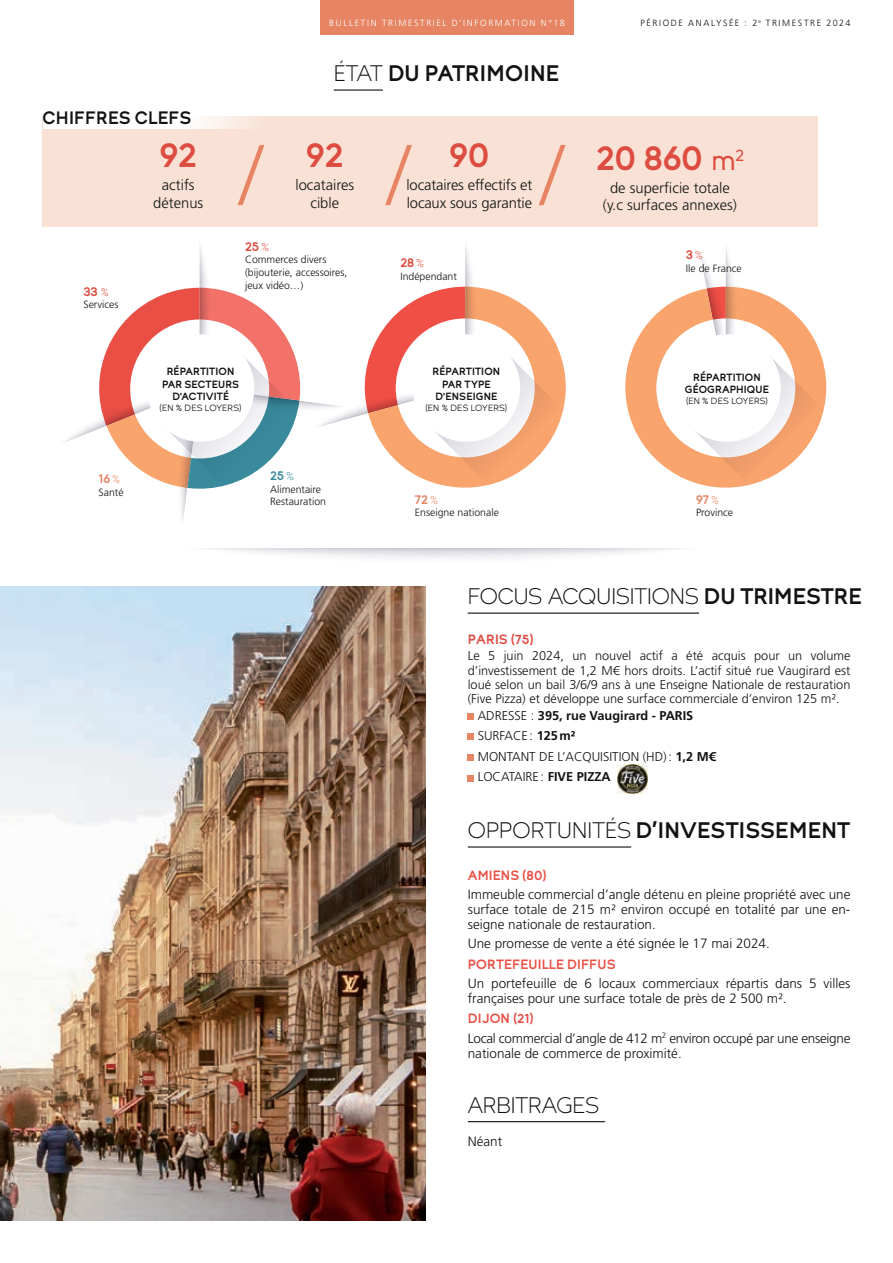
<style>
.page{position:relative;width:893px;height:1263px;background:#fff}
.page>*{position:absolute;margin:0;border:0;box-sizing:border-box;transform-origin:0 0}
.t1{font:700 34.8px "VVE Giallo";letter-spacing:-.005em;color:#dd4c40}
.t2{font:700 22.5px "VVE Giallo";letter-spacing:.01em;color:#111211}
.t3{font:300 22.5px "VVE Giallo";letter-spacing:-.005em;color:#111211}
.t4{font:700 18px "VVE Giallo";letter-spacing:.01em;color:#111211}
.t5{font:300 14.85px/17.7px "Frutiger LT Std";color:#111211;text-align:center}
.t6{font:300 13.5px/15px "Frutiger LT Std";color:#111211;text-align:justify}
.t7{font:300 13.5px/15px "Frutiger LT Std";letter-spacing:-.02em;color:#111211}
.t8{font:700 13.5px "VVE Giallo";letter-spacing:.01em;color:#e94f45}
.t9{font:700 13.5px "VVE Giallo";letter-spacing:.01em;color:#dd4c40}
.t10{font:700 12.9px "VVE Giallo";color:#dd4c40}
.t11{font:700 12.9px "VVE Giallo";color:#e68463}
.t12{font:700 12.9px "VVE Giallo";color:#398b9c}
.t13{font:300 12.75px/14.2px "Frutiger LT Std";color:#111211;text-align:justify}
.t14{font:300 10.5px/12.6px "Frutiger LT Std";color:#111211}
.t15{font:700 10.5px/12.6px "VVE Giallo";letter-spacing:.005em;color:#111211;text-align:center}
.t16{font:9px "VVE Giallo";letter-spacing:.02em;color:#111211}
.t17{font:300 9px "Frutiger LT Std";letter-spacing:.18em;color:#fff}
.t18{font:300 9px "Frutiger LT Std";letter-spacing:.175em;color:#111211}
.s1{font-weight:300;font-size:11.25px}
.s2{font-weight:300}
.s3{font-weight:400;font-size:27.75px}
.s4{font-weight:700}
</style>
<div class="page">
<div style="left:43px;top:116px;width:775px;height:111px;background:#f9e2d5"></div>
<svg style="left:238px;top:145px;width:26px;height:60px"></svg>
<svg style="left:385px;top:145px;width:27px;height:60px"></svg>
<svg style="left:539px;top:145px;width:27px;height:60px"></svg>
<hr style="left:334px;top:89px;width:49px;height:2px;background:#111211">
<div style="left:43px;top:104px;width:221px;height:25px;background:#fff"></div>
<div style="left:320px;top:0;width:253px;height:34px;background:#e68463"></div>
<svg style="left:63px;top:245px;width:503px;height:277px"></svg>
<div style="left:413px;top:334px;width:107px;height:108px;background:#fff;border-radius:50%"></div>
<div style="left:147px;top:334px;width:107px;height:108px;background:#fff;border-radius:50%"></div>
<svg style="left:625px;top:248px;width:201px;height:240px"></svg>
<div style="left:673px;top:334px;width:108px;height:108px;background:#fff;border-radius:50%"></div>
<img style="left:0;top:587px;width:425px;height:633px">
<hr style="left:468px;top:846px;width:163px;height:1px;background:#111211">
<hr style="left:468px;top:1121px;width:137px;height:1px;background:#111211">
<hr style="left:468px;top:612px;width:231px;height:2px;background:#111211">
<svg style="left:468px;top:713px;width:6px;height:6px"></svg>
<svg style="left:468px;top:734px;width:6px;height:6px"></svg>
<div style="left:468px;top:754px;width:6px;height:7px;background:#e68463"></div>
<svg style="left:468px;top:775px;width:6px;height:6px"></svg>
<img style="left:618px;top:764px;width:29px;height:29px">
<p class="t17" style="left:329px;top:18px;width:237px">BULLETIN TRIMESTRIEL D’INFORMATION N°18</p>
<h3 class="t4" style="left:43px;top:105px;width:150px">CHIFFRES CLEFS</h3>
<h1 class="t1" style="left:160px;top:131px;width:38px">92</h1>
<p class="t5" style="left:153px;top:176px;width:52px">actifs détenus</p>
<p class="t10" style="left:83px;top:282px;width:27px">33 <span class="s1">%</span></p>
<p class="t14" style="left:83px;top:299px;width:36px">Services</p>
<h2 class="t2" style="left:334px;top:58px;width:227px"><span class="s2">ÉTAT</span> DU PATRIMOINE</h2>
<h1 class="t1" style="left:306px;top:131px;width:38px">92</h1>
<p class="t5" style="left:295px;top:176px;width:60px">locataires cible</p>
<p class="t10" style="left:245px;top:237px;width:26px">25<span class="s1">%</span></p>
<p class="t14" style="left:245px;top:254px;width:104px">Commerces divers (bijouterie, accessoires, jeux vidéo…)</p>
<h1 class="t1" style="left:449px;top:131px;width:41px">90</h1>
<p class="t5" style="left:406px;top:176px;width:127px;text-align:left">locataires effectifs et locaux sous garantie</p>
<p class="t10" style="left:400px;top:254px;width:25px">28<span class="s1">%</span></p>
<p class="t14" style="left:400px;top:270px;width:58px">Indépendant</p>
<p class="t11" style="left:99px;top:470px;width:23px">16<span class="s1">%</span></p>
<p class="t14" style="left:99px;top:486px;width:27px">Santé</p>
<p class="t15" style="left:162px;top:364px;width:79px">RÉPARTITION<br>PAR SECTEURS<br>D'ACTIVITÉ</p>
<p class="t16" style="left:160px;top:402px;width:83px">(EN % DES LOYERS)</p>
<p class="t12" style="left:270px;top:467px;width:26px">25<span class="s1">%</span></p>
<p class="t14" style="left:270px;top:483px;width:58px">Alimentaire<br>Restauration</p>
<p class="t15" style="left:433px;top:364px;width:69px">RÉPARTITION<br>PAR TYPE<br>D'ENSEIGNE</p>
<p class="t16" style="left:425px;top:402px;width:83px">(EN % DES LOYERS)</p>
<p class="t11" style="left:415px;top:490px;width:25px">72<span class="s1">%</span></p>
<p class="t14" style="left:415px;top:507px;width:86px">Enseigne nationale</p>
<p class="t18" style="left:640px;top:18px;width:211px">PÉRIODE ANALYSÉE : 2<sup>e</sup> TRIMESTRE 2024</p>
<h1 class="t1" style="left:596px;top:134px;width:149px">20 860 <span class="s3">m</span><sup>2</sup></h1>
<p class="t5" style="left:603px;top:179px;width:136px">de superficie totale (y.c surfaces annexes)</p>
<p class="t10" style="left:686px;top:246px;width:19px">3<span class="s1">%</span></p>
<p class="t14" style="left:686px;top:262px;width:57px">Ile de France</p>
<p class="t15" style="left:685px;top:370px;width:86px">RÉPARTITION<br>GÉOGRAPHIQUE</p>
<p class="t16" style="left:686px;top:395px;width:83px">(EN % DES LOYERS)</p>
<p class="t11" style="left:696px;top:490px;width:25px">97<span class="s1">%</span></p>
<p class="t14" style="left:696px;top:507px;width:39px">Province</p>
<h2 class="t3" style="left:468px;top:581px;width:395px">FOCUS ACQUISITIONS <span class="s4">DU TRIMESTRE</span></h2>
<p class="t9" style="left:468px;top:630px;width:68px">PARIS (75)</p>
<p class="t13" style="left:468px;top:649px;width:384px">Le 5 juin 2024, un nouvel actif a été acquis pour un volume d’investissement de 1,2 M€ hors droits. L’actif situé rue Vaugirard est loué selon un bail 3/6/9 ans à une Enseigne Nationale de restauration (Five Pizza) et développe une surface commerciale d’environ 125 m².</p>
<p class="t13" style="left:478px;top:705px;width:240px;line-height:20.7px;text-align:left">ADRESSE : <span class="s4">395, rue Vaugirard - PARIS<br></span>SURFACE: <span class="s4">125m²<br></span>MONTANT DE L’ACQUISITION (HD): <span class="s4">1,2 M€<br></span>LOCATAIRE : <span class="s4">FIVE PIZZA</span></p>
<h2 class="t2" style="left:468px;top:814px;width:384px"><span class="s2">OPPORTUNITÉS</span> D’INVESTISSEMENT</h2>
<p class="t8" style="left:468px;top:866px;width:80px">AMIENS (80)</p>
<p class="t6" style="left:468px;top:887px;width:384px">Immeuble commercial d’angle détenu en pleine propriété avec une surface totale de 215 m² environ occupé en totalité par une en&shy;seigne nationale de restauration.</p>
<p class="t6" style="left:468px;top:936px;width:304px">Une promesse de vente a été signée le 17 mai 2024.</p>
<p class="t8" style="left:468px;top:954px;width:149px">PORTEFEUILLE DIFFUS</p>
<p class="t6" style="left:468px;top:976px;width:384px">Un portefeuille de 6 locaux commerciaux répartis dans 5 villes françaises pour une surface totale de près de 2 500 m².</p>
<p class="t8" style="left:468px;top:1009px;width:68px">DIJON (21)</p>
<p class="t7" style="left:468px;top:1031px;width:384px">Local commercial d’angle de 412 m<sup>2</sup> environ occupé par une enseigne nationale de commerce de proximité.</p>
<h2 class="t3" style="left:468px;top:1089px;width:133px">ARBITRAGES</h2>
<p class="t6" style="left:468px;top:1134px;width:36px">Néant</p>
</div>
